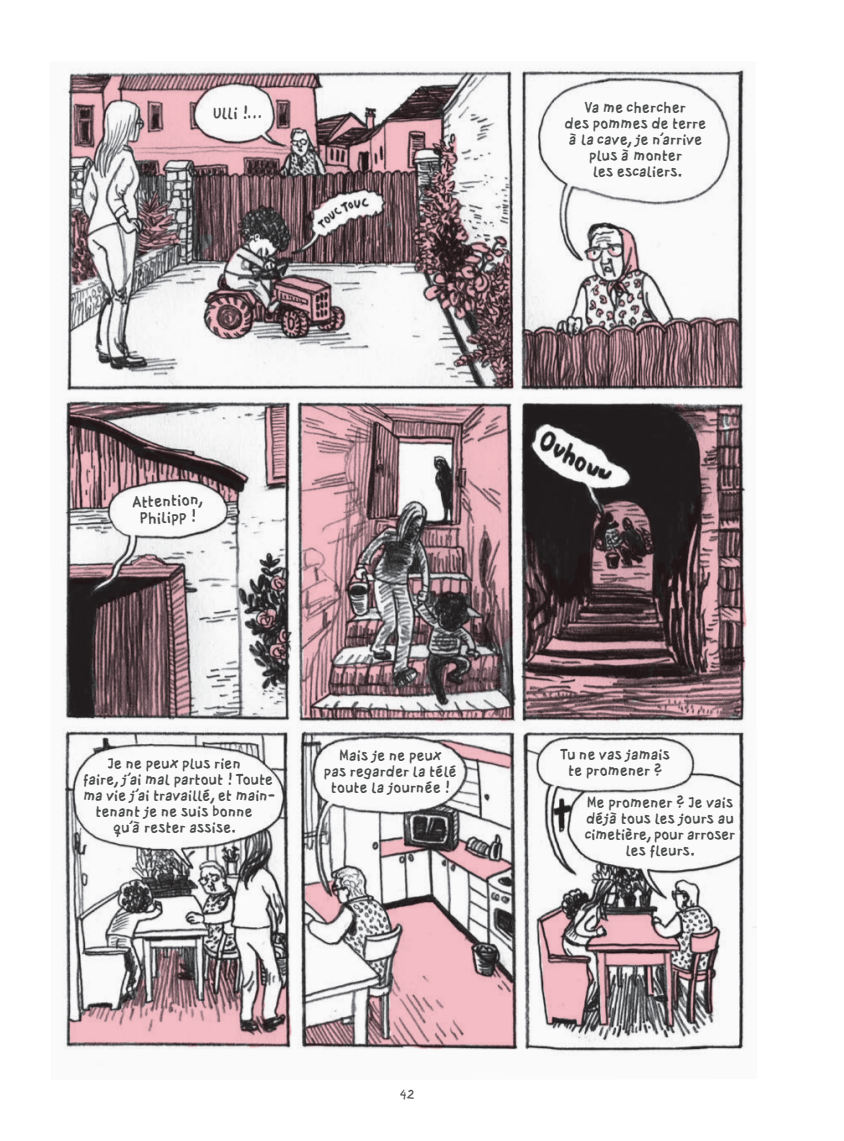
<style>
.page{position:relative;width:844px;height:1141px;background:#fff}
.page>*{position:absolute;margin:0;border:0;box-sizing:border-box;transform-origin:0 0}
.Alors_que_8{font:14px "lustcapbold";color:#4b4c4d}
.Alors_que_7_6{font:13.3px/16.6px "lustcapbold";color:#4b4c4d;text-align:center}
.Alors_que_minus{font:12.78px/16.1px "lustcapbold";color:#4b4c4d;text-align:center}
.Alors_que_minus-2{font:12.25px "Lusttype 01 regular";color:#4b4c4d}
</style>
<div class="page">
<img style="left:62px;top:68px;width:695px;height:986px">
<p class="Alors_que_8" style="left:213px;top:105px;width:50px">Ulli !…</p>
<p class="Alors_que_minus" style="left:585px;top:100px;width:102px">Va me chercher</p>
<p class="Alors_que_minus" style="left:564px;top:116px;width:143px">des pommes de terre à la cave, je n’arrive plus à monter</p>
<p class="Alors_que_minus" style="left:593px;top:164px;width:90px">les escaliers.</p>
<p class="Alors_que_7_6" style="left:132px;top:494px;width:72px;rotate:-3deg">Attention,<br>Philipp !</p>
<p class="Alors_que_minus" style="left:108px;top:755px;width:135px">Je ne peux plus rien</p>
<p class="Alors_que_minus" style="left:83px;top:771px;width:194px;text-align:left">faire, j’ai mal partout ! Toute ma vie j’ai travaillé, et main-</p>
<p class="Alors_que_minus" style="left:96px;top:804px;width:158px">tenant je ne suis bonne</p>
<p class="Alors_que_minus" style="left:113px;top:820px;width:124px">qu’à rester assise.</p>
<p class="Alors_que_minus" style="left:339px;top:747px;width:104px">Mais je ne peux</p>
<p class="Alors_que_minus" style="left:324px;top:764px;width:135px">pas regarder la télé toute la journée !</p>
<p class="Alors_que_minus-2" style="left:399px;top:1087px;width:16px">42</p>
<p class="Alors_que_minus" style="left:560px;top:746px;width:111px">Tu ne vas jamais te promener ?</p>
<p class="Alors_que_minus" style="left:585px;top:794px;width:152px">Me promener ? Je vais déjà tous les jours au cimetière, pour arroser les fleurs.</p>
</div>
